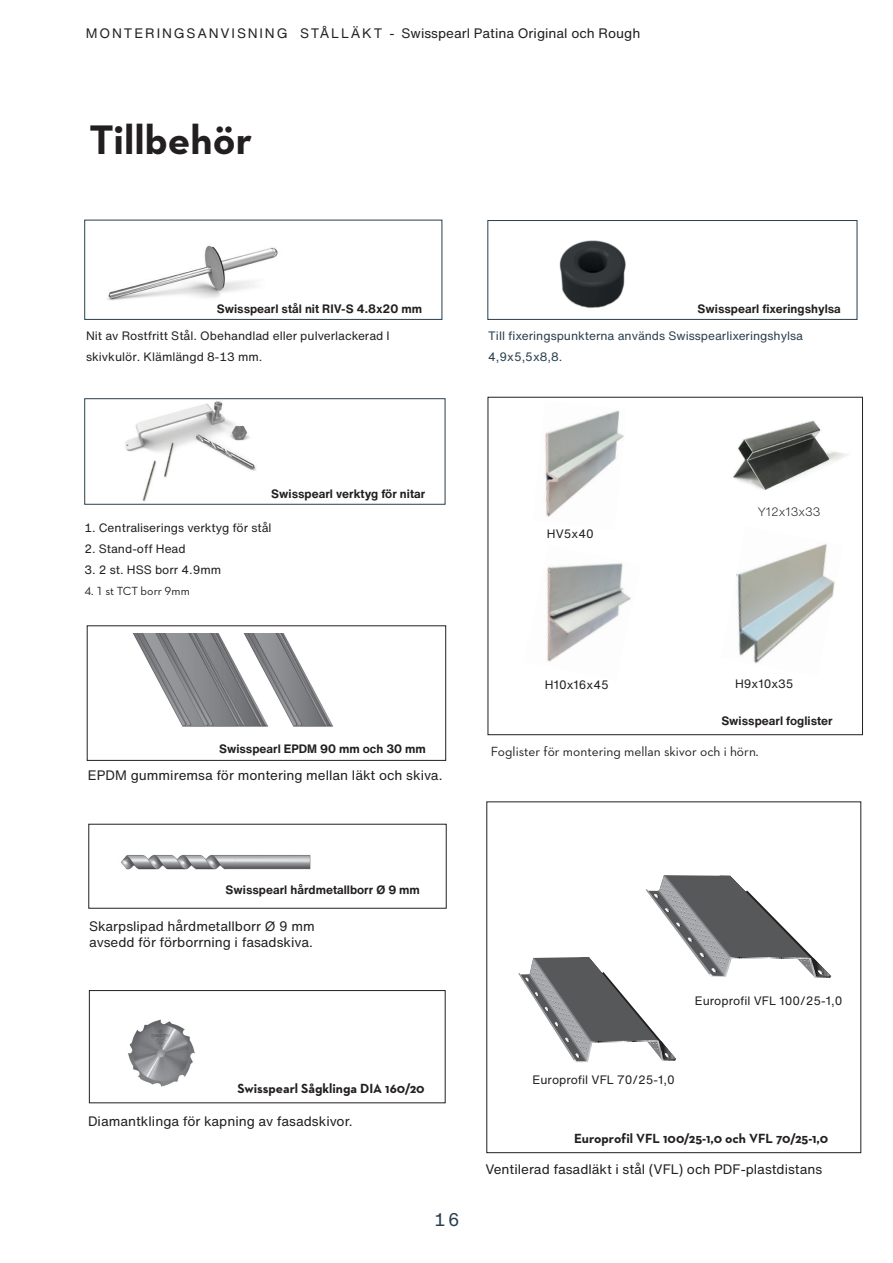
<style>
.page{position:relative;width:893px;height:1263px;background:#fff}
.page>*{position:absolute;margin:0;border:0;box-sizing:border-box;transform-origin:0 0}
.t1{font:700 42px "Neutraface 2 Text";color:#231f20}
.t2{font:18px "Helvetica Now Text";color:#283e4e}
.t3{font:13.5px/16.5px "Helvetica Now Text";color:#231f20}
.t4{font:700 13.5px "Neutraface 2 Text";color:#231f20}
.t5{font:13.5px "Neutraface 2 Text";color:#231f20}
.t6{font:12px/21.3px "Helvetica Now Text";color:#231f20}
.t7{font:700 12px "Helvetica Now Text";color:#231f20}
.t8{font:12px/21.3px "Helvetica Now Text";color:#283e4e}
.t9{font:12px "Neutraface 2 Text";color:#231f20}
.t10{font:300 12px "Helvetica Now Text";color:#231f20}
</style>
<div class="page">
<div style="left:488px;top:397px;width:375px;height:338px;border:1px solid #231f20"></div>
<div style="left:89px;top:990px;width:356px;height:113px;border:1px solid #231f20"></div>
<img style="left:128px;top:1019px;width:67px;height:68px">
<img style="left:545px;top:410px;width:79px;height:107px">
<img style="left:547px;top:563px;width:84px;height:99px">
<img style="left:736px;top:544px;width:99px;height:120px">
<img style="left:733px;top:420px;width:115px;height:70px">
<img style="left:121px;top:855px;width:190px;height:15px">
<img style="left:107px;top:245px;width:171px;height:55px">
<div style="left:84px;top:220px;width:358px;height:100px;border:1px solid #283e4e"></div>
<img style="left:559px;top:240px;width:67px;height:68px">
<div style="left:487px;top:220px;width:370px;height:100px;border:1px solid #283e4e"></div>
<img style="left:125px;top:401px;width:131px;height:101px">
<div style="left:84px;top:398px;width:361px;height:107px;border:1px solid #283e4e"></div>
<div style="left:87px;top:625px;width:359px;height:136px;border:1px solid #231f20"></div>
<img style="left:133px;top:634px;width:201px;height:93px">
<svg style="left:518px;top:875px;width:313px;height:188px"></svg>
<hr style="left:715px;top:957px;width:2px;height:20px;background:#d9dadc">
<hr style="left:713px;top:957px;width:2px;height:20px;background:#dcdddf">
<hr style="left:712px;top:957px;width:2px;height:20px;background:#e0e1e3">
<hr style="left:710px;top:957px;width:2px;height:20px;background:#e3e4e6">
<hr style="left:709px;top:957px;width:2px;height:20px;background:#e6e7e9">
<p class="t3" style="left:86px;top:25px;width:556px">MONTERINGSANVISNING STÅLLÄKT - Swisspearl Patina Original och Rough</p>
<h1 class="t1" style="left:89px;top:112px;width:165px">Tillbehör</h1>
<p class="t7" style="left:217px;top:301px;width:207px">Swisspearl stål nit RIV-S 4.8x20 mm</p>
<p class="t7" style="left:698px;top:301px;width:145px">Swisspearl fixeringshylsa</p>
<p class="t6" style="left:86px;top:325px;width:305px">Nit av Rostfritt Stål. Obehandlad eller pulverlackerad I skivkulör. Klämlängd 8-13 mm.</p>
<p class="t8" style="left:488px;top:325px;width:316px">Till fixeringspunkterna används Swisspearlixeringshylsa<br>4,9x5,5x8,8.</p>
<p class="t7" style="left:271px;top:485px;width:156px">Swisspearl verktyg för nitar</p>
<p class="t6" style="left:84px;top:517px;width:189px">1. Centraliserings verktyg för stål</p>
<p class="t6" style="left:84px;top:538px;width:103px">2. Stand-off Head</p>
<p class="t6" style="left:84px;top:559px;width:138px">3. 2 st. HSS borr 4.9mm</p>
<p class="t9" style="left:84px;top:584px;width:107px">4. 1 st TCT borr 9mm</p>
<p class="t7" style="left:219px;top:741px;width:208px">Swisspearl EPDM 90 mm och 30 mm</p>
<p class="t3" style="left:88px;top:766px;width:356px">EPDM gummiremsa för montering mellan läkt och skiva.</p>
<p class="t6" style="left:547px;top:523px;width:48px">HV5x40</p>
<p class="t10" style="left:758px;top:504px;width:64px">Y12x13x33</p>
<p class="t6" style="left:545px;top:674px;width:65px">H10x16x45</p>
<p class="t6" style="left:735px;top:673px;width:60px">H9x10x35</p>
<p class="t7" style="left:721px;top:713px;width:113px">Swisspearl foglister</p>
<p class="t5" style="left:491px;top:743px;width:269px">Foglister för montering mellan skivor och i hörn.</p>
<p class="t7" style="left:226px;top:882px;width:196px">Swisspearl hårdmetallborr Ø 9 mm</p>
<p class="t3" style="left:89px;top:918px;width:227px">Skarpslipad hårdmetallborr Ø 9 mm avsedd för förborrning i fasadskiva.</p>
<p class="t4" style="left:238px;top:1080px;width:189px">Swisspearl Sågklinga DIA 160/20</p>
<p class="t3" style="left:88px;top:1112px;width:266px">Diamantklinga för kapning av fasadskivor.</p>
<h2 class="t2" style="left:434px;top:1207px;width:27px">16</h2>
<p class="t6" style="left:695px;top:990px;width:149px">Europrofil VFL 100/25-1,0</p>
<p class="t6" style="left:532px;top:1069px;width:144px">Europrofil VFL 70/25-1,0</p>
<p class="t4" style="left:574px;top:1130px;width:256px">Europrofil VFL 100/25-1,0 och VFL 70/25-1,0</p>
<p class="t3" style="left:486px;top:1161px;width:338px">Ventilerad fasadläkt i stål (VFL) och PDF-plastdistans</p>
</div>
